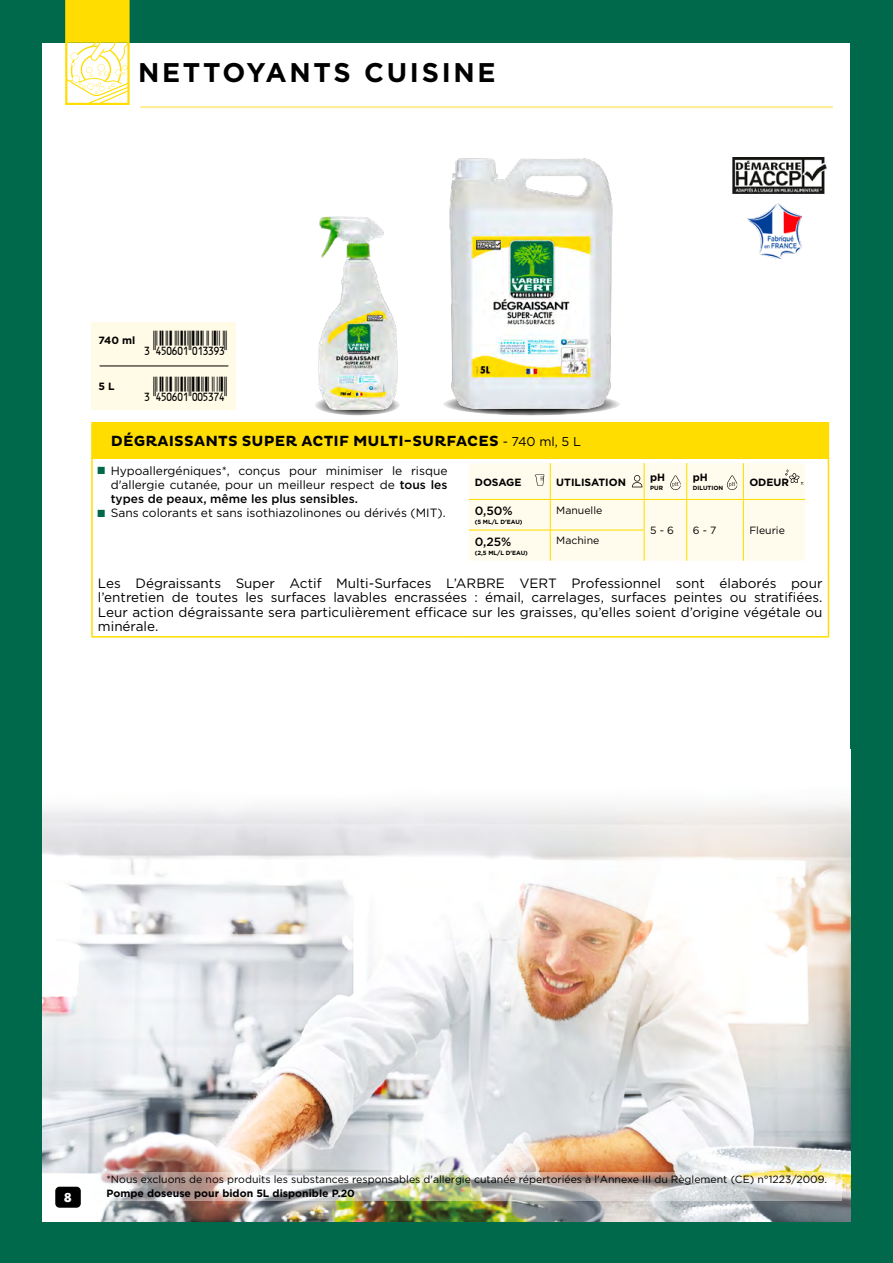
<style>
.page{position:relative;width:893px;height:1263px;background:#00684b}
.page>*{position:absolute;margin:0;border:0;box-sizing:border-box;transform-origin:0 0}
.t1{font:700 27px "Gotham";letter-spacing:.1em;color:#000}
.t2{font:24.75px/45.8px "Ean T30 G";letter-spacing:-.005em;color:#000}
.t3{font:700 15px "Pluto";letter-spacing:.015em;color:#000}
.t4{font:13.5px/14.2px "Gotham";color:#000;text-align:justify}
.t5{font:700 13.5px "Futura PT";color:#fff}
.t6{font:12px "Gotham";color:#000}
.t7{font:500 12px "Gotham";color:#000}
.t8{font:10.5px "Gotham";color:#000}
.t9{font:700 10.5px "Gotham";color:#000}
.t10{font:700 6px "Gotham";color:#000}
.s1{font-family:"Gotham";font-weight:400;font-size:12.75px}
.s2{font-weight:500}
.s3{font-family:"Apple Gothic";font-size:7.05px;color:#00684b}
</style>
<div class="page">
<div style="left:43px;top:43px;width:807px;height:1178px;background:#fff"></div>
<svg style="left:65px;top:0;width:65px;height:105px"></svg>
<hr style="left:140px;top:106px;width:693px;height:2px;background:#ffed99">
<svg style="left:443px;top:393px;width:177px;height:22px"></svg>
<img style="left:448px;top:158px;width:172px;height:251px">
<svg style="left:314px;top:395px;width:86px;height:20px"></svg>
<img style="left:314px;top:216px;width:86px;height:193px">
<img style="left:733px;top:157px;width:93px;height:36px">
<div style="left:92px;top:423px;width:736px;height:36px;background:#fd0"></div>
<hr style="left:91px;top:422px;width:371px;height:1px;background:#fd0">
<hr style="left:91px;top:423px;width:2px;height:36px;background:#fd0">
<hr style="left:462px;top:422px;width:367px;height:1px;background:#fd0">
<hr style="left:828px;top:423px;width:1px;height:36px;background:#fd0">
<hr style="left:91px;top:459px;width:2px;height:112px;background:#fd0">
<hr style="left:828px;top:459px;width:1px;height:112px;background:#fd0">
<hr style="left:91px;top:571px;width:2px;height:65px;background:#fd0">
<hr style="left:828px;top:571px;width:1px;height:65px;background:#fd0">
<hr style="left:91px;top:636px;width:371px;height:1px;background:#fd0">
<hr style="left:462px;top:636px;width:367px;height:1px;background:#fd0">
<div style="left:469px;top:463px;width:336px;height:98px;background:#fffced"></div>
<img style="left:43px;top:805px;width:807px;height:417px">
<div style="left:55px;top:1187px;width:26px;height:21px;background:#000;border-radius:4px"></div>
<img style="left:747px;top:203px;width:54px;height:56px">
<div style="left:91px;top:322px;width:145px;height:87px;background:#fffbe6"></div>
<hr style="left:100px;top:366px;width:128px;height:1px;background:#000">
<img style="left:98px;top:1172px;width:744px;height:28px">
<h1 class="t1" style="left:138px;top:55px;width:359px">NETTOYANTS CUISINE</h1>
<p class="t9" style="left:98px;top:333px;width:38px">740 ml</p>
<p class="t9" style="left:98px;top:379px;width:18px">5 L</p>
<h2 class="t2" style="left:145px;top:320px;width:84px">3:EFKQKB=UVXX^X:<br>3:EFKQKB=UUZX\Y:</h2>
<p class="t3" style="left:111px;top:433px;width:472px">DÉGRAISSANTS SUPER ACTIF MULTI-SURFACES <span class="s1">- 740 ml, 5 L</span></p>
<p class="t6" style="left:98px;top:463px;width:351px"><sup>m</sup> Hypoallergéniques*, conçus pour minimiser le risque</p>
<p class="t6" style="left:111px;top:477px;width:338px">d'allergie cutanée, pour un meilleur respect de <span class="s2">tous les</span></p>
<p class="t7" style="left:111px;top:491px;width:249px">types de peaux, même les plus sensibles.</p>
<p class="t6" style="left:98px;top:505px;width:349px"><span class="s3">m</span> Sans colorants et sans isothiazolinones ou dérivés (MIT).</p>
<p class="t9" style="left:475px;top:475px;width:48px">DOSAGE</p>
<p class="t9" style="left:556px;top:475px;width:71px">UTILISATION</p>
<p class="t9" style="left:650px;top:470px;width:17px">pH</p>
<p class="t10" style="left:650px;top:484px;width:14px">PUR</p>
<p class="t9" style="left:693px;top:470px;width:17px">pH</p>
<p class="t10" style="left:693px;top:484px;width:32px">DILUTION</p>
<p class="t9" style="left:749px;top:475px;width:41px">ODEUR</p>
<p class="t8" style="left:556px;top:503px;width:48px">Manuelle</p>
<p class="t7" style="left:475px;top:503px;width:40px">0,50%</p>
<p class="t10" style="left:475px;top:518px;width:49px">(5 ML/L D'EAU)</p>
<p class="t8" style="left:650px;top:524px;width:25px">5 - 6</p>
<p class="t8" style="left:693px;top:524px;width:25px">6 - 7</p>
<p class="t8" style="left:749px;top:524px;width:37px">Fleurie</p>
<p class="t8" style="left:556px;top:534px;width:45px">Machine</p>
<p class="t4" style="left:98px;top:576px;width:726px">Les Dégraissants Super Actif Multi-Surfaces L’ARBRE VERT Professionnel sont élaborés pour l’entretien de toutes les surfaces lavables encrassées : émail, carrelages, surfaces peintes ou stratifiées.<br>Leur action dégraissante sera particulièrement efficace sur les graisses, qu’elles soient d’origine végétale ou minérale.</p>
<p class="t7" style="left:475px;top:533px;width:38px">0,25%</p>
<p class="t10" style="left:475px;top:548px;width:55px">(2,5 ML/L D'EAU)</p>
<p class="t5" style="left:64px;top:1189px;width:10px">8</p>
<p class="t8" style="left:106px;top:1172px;width:722px">*Nous excluons de nos produits les substances responsables d'allergie cutanée répertoriées à l'Annexe III du Règlement (CE) n°1223/2009.</p>
<p class="t9" style="left:106px;top:1186px;width:250px">Pompe doseuse pour bidon 5L disponible P.20</p>
</div>
